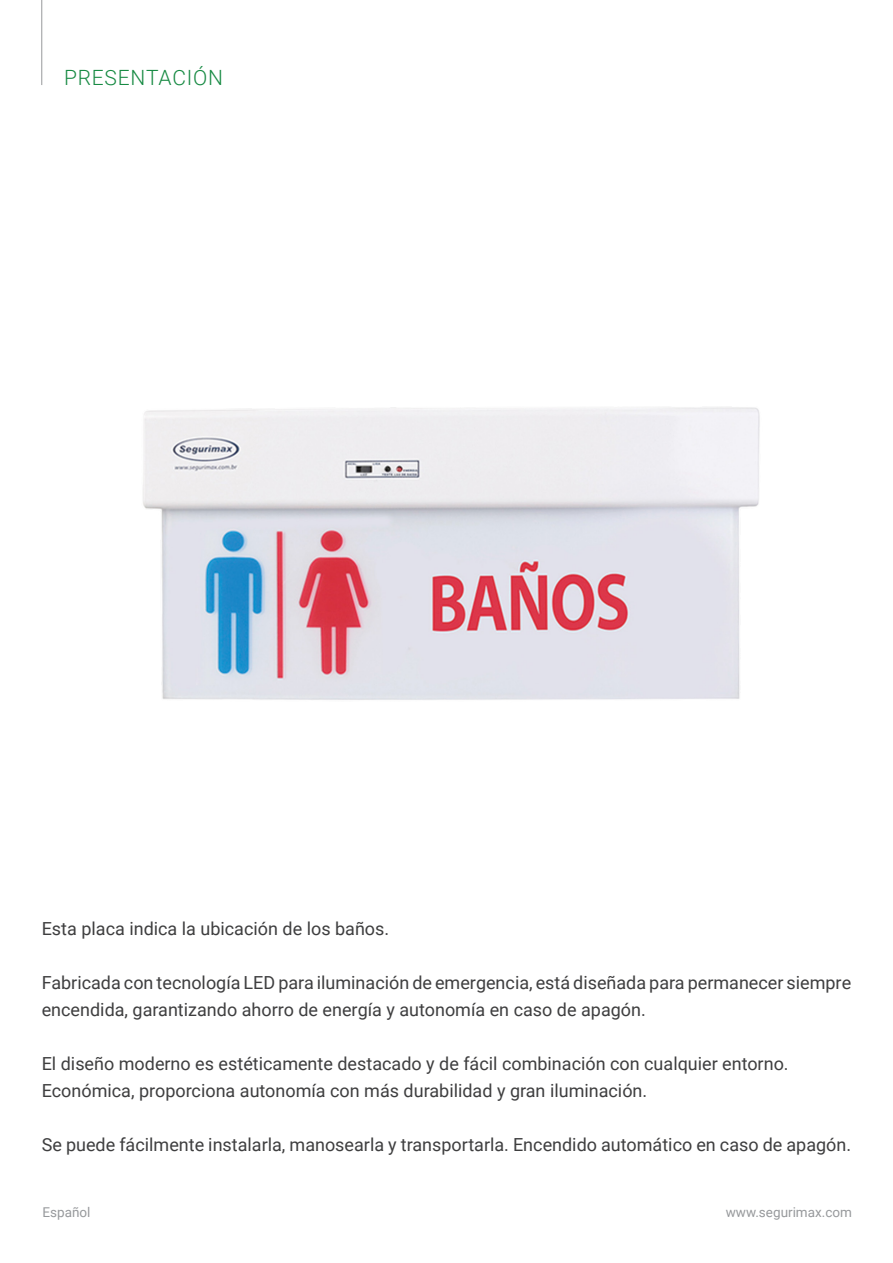
<style>
.page{position:relative;width:893px;height:1263px;background:#fff}
.page>*{position:absolute;margin:0;border:0;box-sizing:border-box;transform-origin:0 0}
.Título_página_intern{font:300 21px "Roboto";letter-spacing:.035em;color:#178a43}
.t1{font:18px/27px "Roboto";color:#3e3e3f}
.t2{font:13.5px "Roboto";color:#97999c}
</style>
<div class="page">
<hr style="left:42px;top:0;width:1px;height:85px;background:#97999c">
<img style="left:143px;top:407px;width:617px;height:293px">
<p class="Título_página_intern" style="left:64px;top:63px;width:160px">PRESENTACIÓN</p>
<p class="t1" style="left:42px;top:915px;width:349px">Esta placa indica la ubicación de los baños.</p>
<p class="t1" style="left:42px;top:969px;width:811px">Fabricada con tecnología LED para iluminación de emergencia, está diseñada para permanecer siempre encendida, garantizando ahorro de energía y autonomía en caso de apagón.</p>
<p class="t1" style="left:42px;top:1050px;width:748px">El diseño moderno es estéticamente destacado y de fácil combinación con cualquier entorno.</p>
<p class="t1" style="left:42px;top:1077px;width:607px">Económica, proporciona autonomía con más durabilidad y gran iluminación.</p>
<p class="t1" style="left:42px;top:1131px;width:811px">Se puede fácilmente instalarla, manosearla y transportarla. Encendido automático en caso de apagón.</p>
<p class="t2" style="left:43px;top:1203px;width:49px">Español</p>
<p class="t2" style="left:726px;top:1203px;width:128px">www.segurimax.com</p>
</div>
